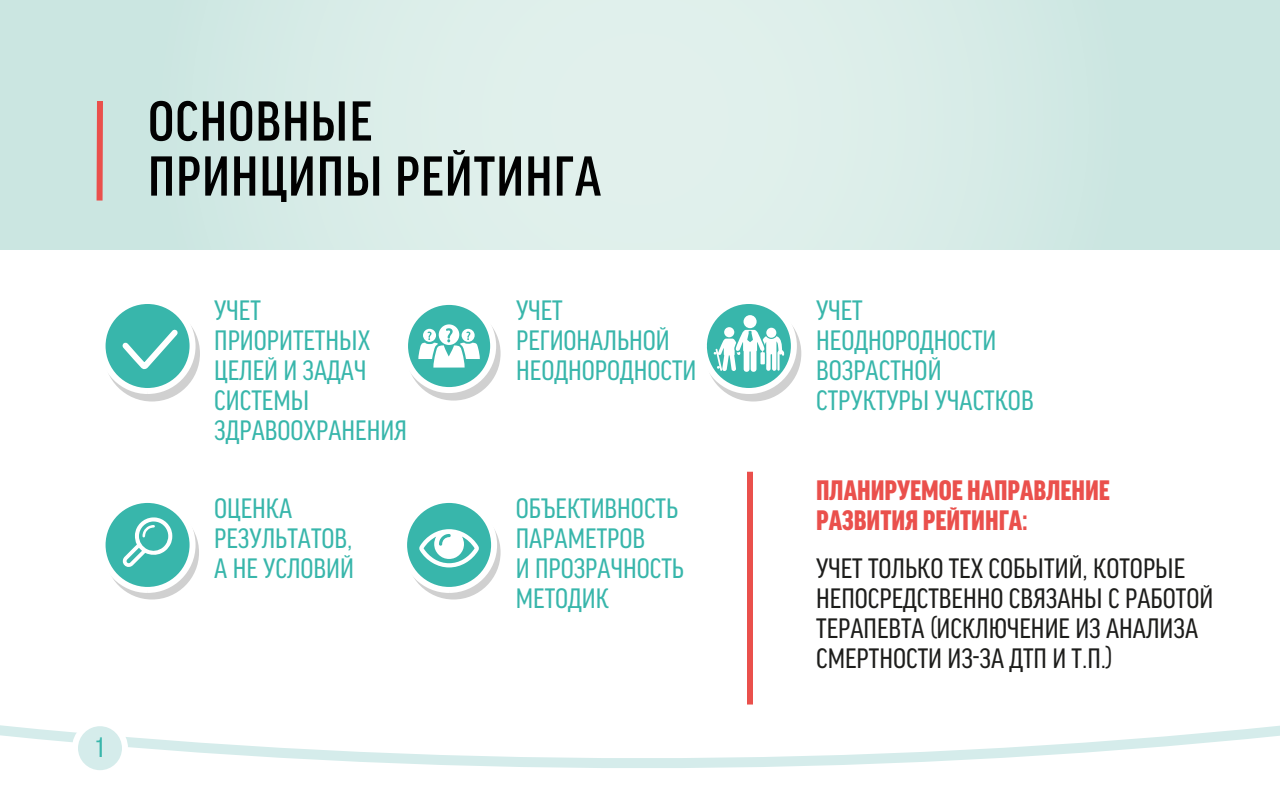
<style>
.page{position:relative;width:1280px;height:800px;background:#fff}
.page>*{position:absolute;margin:0;border:0;box-sizing:border-box;transform-origin:0 0}
.t1{font:500 condensed 60px/55px "Good Headline Pro";letter-spacing:.02em;color:#010101}
.t2{font:condensed 30px/30px "Good Headline Pro";color:#38b6ab}
.t3{font:condensed 30px/30px "Good Headline Pro";color:#1d1d1b}
.t4{font:900 condensed 30px/30px "Good Headline Pro";color:#ea504c}
</style>
<div class="page">
<svg style="left:0;top:725px;width:1280px;height:43px"></svg>
<div style="left:0;top:0;width:1280px;height:249px;background:linear-gradient(to right,#d6ebe7,#d6ebe7)"></div>
<div style="left:104px;top:306px;width:96px;height:96px;background:#d0d0d0;border-radius:50%"></div>
<div style="left:406px;top:505px;width:95px;height:95px;background:#d0d0d0;border-radius:50%"></div>
<div style="left:105px;top:505px;width:94px;height:95px;background:#d0d0d0;border-radius:50%"></div>
<svg style="left:705px;top:306px;width:96px;height:96px"></svg>
<div style="left:406px;top:306px;width:95px;height:95px;background:#d0d0d0;border-radius:50%"></div>
<svg style="left:402px;top:299px;width:94px;height:94px;fill:#38b6ab"></svg>
<svg style="left:705px;top:302px;width:88px;height:88px;background:#58c1b8"></svg>
<div style="left:701px;top:298px;width:96px;height:96px;border:6px solid #fff;border-radius:50%"></div>
<svg style="left:100px;top:298px;width:96px;height:96px;fill:#3bb7ac"></svg>
<svg style="left:100px;top:497px;width:96px;height:96px;background:#7ecfc8"></svg>
<svg style="left:401px;top:497px;width:96px;height:96px;background:#7bcec7"></svg>
<svg style="left:419px;top:529px;width:60px;height:38px;background:#9bdad5"></svg>
<svg style="left:117px;top:324px;width:66px;height:57px;background:#55c0b7"></svg>
<svg style="left:418px;top:324px;width:62px;height:44px;background:#a8dfda"></svg>
<svg style="left:714px;top:315px;width:70px;height:57px"></svg>
<svg style="left:123px;top:517px;width:49px;height:50px;background:#6cc9c1"></svg>
<svg style="left:94px;top:95px;width:12px;height:112px"></svg>
<div style="left:747px;top:472px;width:6px;height:233px;background:#ea504c"></div>
<div style="left:75px;top:723px;width:50px;height:50px;background:#d5eceb;border-radius:50%"></div>
<div style="left:72px;top:720px;width:56px;height:56px;border:6px solid #fff;border-radius:50%"></div>
<p class="t2" style="left:96px;top:732px;width:10px">1</p>
<h1 class="t1" style="left:148px;top:94px;width:455px">ОСНОВНЫЕ<br>ПРИНЦИПЫ РЕЙТИНГА</h1>
<p class="t2" style="left:214px;top:295px;width:194px">УЧЕТ<br>ПРИОРИТЕТНЫХ<br>ЦЕЛЕЙ И ЗАДАЧ<br>СИСТЕМЫ<br>ЗДРАВООХРАНЕНИЯ</p>
<p class="t2" style="left:516px;top:295px;width:182px">УЧЕТ<br>РЕГИОНАЛЬНОЙ<br>НЕОДНОРОДНОСТИ</p>
<p class="t2" style="left:816px;top:295px;width:219px">УЧЕТ<br>НЕОДНОРОДНОСТИ<br>ВОЗРАСТНОЙ<br>СТРУКТУРЫ УЧАСТКОВ</p>
<p class="t2" style="left:214px;top:494px;width:141px">ОЦЕНКА<br>РЕЗУЛЬТАТОВ,<br>А НЕ УСЛОВИЙ</p>
<p class="t2" style="left:516px;top:494px;width:170px">ОБЪЕКТИВНОСТЬ<br>ПАРАМЕТРОВ<br>И ПРОЗРАЧНОСТЬ<br>МЕТОДИК</p>
<p class="t4" style="left:816px;top:475px;width:295px">ПЛАНИРУЕМОЕ НАПРАВЛЕНИЕ<br>РАЗВИТИЯ РЕЙТИНГА:</p>
<p class="t3" style="left:816px;top:554px;width:399px">УЧЕТ ТОЛЬКО ТЕХ СОБЫТИЙ, КОТОРЫЕ<br>НЕПОСРЕДСТВЕННО СВЯЗАНЫ С РАБОТОЙ<br>ТЕРАПЕВТА (ИСКЛЮЧЕНИЕ ИЗ АНАЛИЗА<br>СМЕРТНОСТИ ИЗ-ЗА ДТП И Т.П.)</p>
</div>
